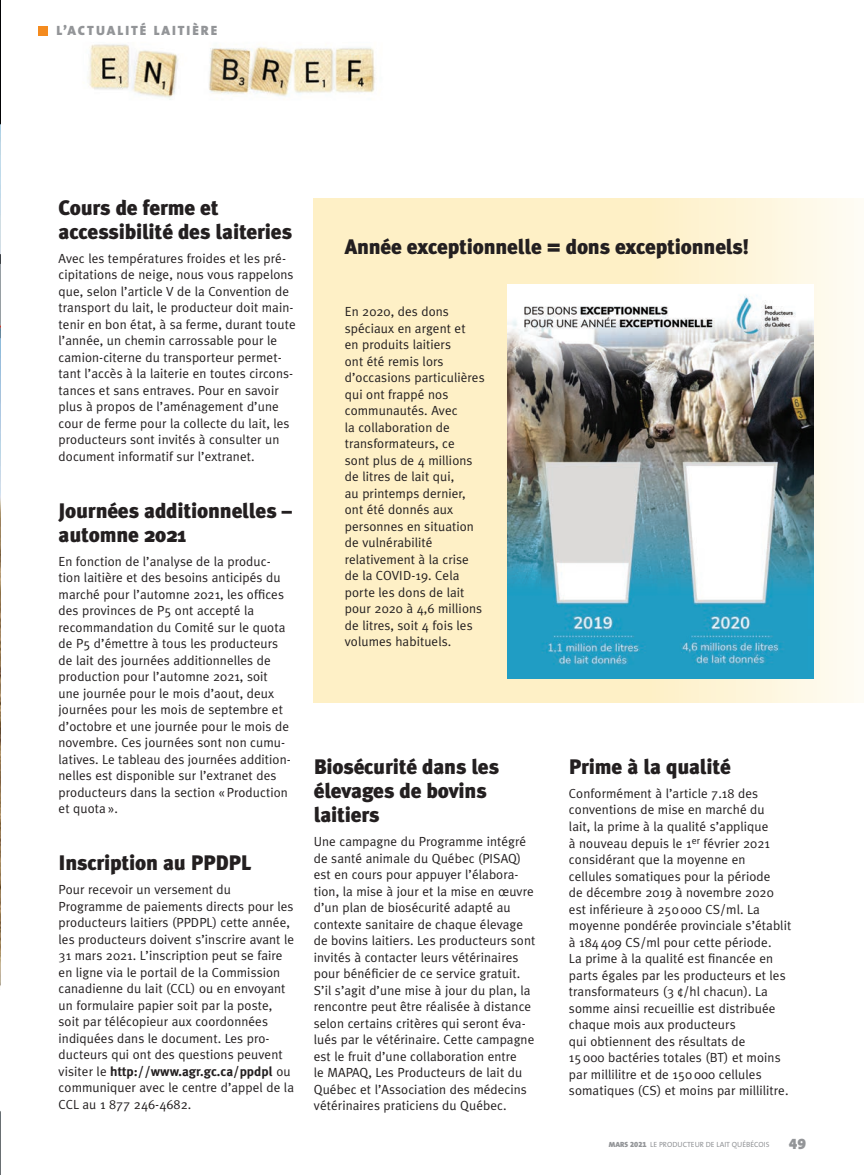
<style>
.page{position:relative;width:864px;height:1175px;background:#fff}
.page>*{position:absolute;margin:0;border:0;box-sizing:border-box;transform-origin:0 0}
.t1{font:900 21px/24px "Meta Plus";letter-spacing:-.01em;color:#231f20}
.t2{font:15px "The Mix Black Caps";color:#939598}
.t3{font:13.5px "The Sans Black Caps";letter-spacing:.15em;color:#939598}
.t4{font:13.2px/16.5px "Meta Plus Normal";letter-spacing:.005em;color:#231f20}
.t5{font:700 13.2px "Meta Plus";letter-spacing:.005em;color:#231f20}
.t6{font:7.5px "The Sans";color:#939598}
.s1{font-family:"Meta Plus Normal";font-weight:400}
.s2{font-weight:900}
.s3{font-family:"The Sans Black Expert"}
</style>
<div class="page">
<svg style="left:314px;top:199px;width:544px;height:504px;background:#fdf1cd"></svg>
<img style="left:87px;top:44px;width:288px;height:56px">
<div style="left:38px;top:26px;width:9px;height:10px;background:#f48b1f"></div>
<img style="left:507px;top:284px;width:306px;height:394px">
<img style="left:0;top:1px;width:1px;height:1173px">
<p class="t3" style="left:56px;top:26px;width:162px">L’ACTUALITÉ LAITIÈRE</p>
<h1 class="t1" style="left:59px;top:195px;width:235px">Cours de ferme et accessibilité des laiteries</h1>
<p class="t4" style="left:59px;top:250px;width:238px">Avec les températures froides et les pré&shy;cipitations de neige, nous vous rappelons que, selon l’article V de la Convention de transport du lait, le producteur doit main&shy;tenir en bon état, à sa ferme, durant toute l’année, un chemin carrossable pour le camion-citerne du transporteur permet&shy;tant l’accès à la laiterie en toutes circons&shy;tances et sans entraves. Pour en savoir plus à propos de l’aménagement d’une cour de ferme pour la collecte du lait, les producteurs sont invités à consulter un document informatif sur l’extranet.</p>
<h1 class="t1" style="left:59px;top:498px;width:235px">Journées additionnelles – automne 2021</h1>
<p class="t4" style="left:59px;top:553px;width:234px">En fonction de l’analyse de la produc&shy;tion laitière et des besoins anticipés du marché pour l’automne 2021, les offices des provinces de P5 ont accepté la recommandation du Comité sur le quota de P5 d’émettre à tous les producteurs de lait des journées additionnelles de production pour l’automne 2021, soit une journée pour le mois d’aout, deux journées pour les mois de septembre et d’octobre et une journée pour le mois de novembre. Ces journées sont non cumu&shy;latives. Le tableau des journées addition&shy;nelles est disponible sur l’extranet des producteurs dans la section « Production et quota ».</p>
<h1 class="t1" style="left:59px;top:851px;width:194px">Inscription au PPDPL</h1>
<p class="t4" style="left:59px;top:881px;width:237px">Pour recevoir un versement du Programme de paiements directs pour les producteurs laitiers (PPDPL) cette année, les producteurs doivent s’inscrire avant le 31 mars 2021. L’inscription peut se faire en ligne via le portail de la Commission canadienne du lait (CCL) ou en envoyant un formulaire papier soit par la poste, soit par télécopieur aux coordonnées indiquées dans le document. Les pro&shy;ducteurs qui ont des questions peuvent</p>
<p class="t5" style="left:59px;top:1063px;width:233px"><span class="s1">visiter le</span> http://www.agr.gc.ca/ppdpl <span class="s1">ou</span></p>
<p class="t4" style="left:59px;top:1079px;width:237px">communiquer avec le centre d’appel de la<br>CCL au 1 877 246-4682.</p>
<h1 class="t1" style="left:345px;top:235px;width:406px">Année exceptionnelle = dons exceptionnels!</h1>
<p class="t4" style="left:345px;top:303px;width:141px">En 2020, des dons spéciaux en argent et<br>en produits laitiers<br>ont été remis lors d’occasions particulières qui ont frappé nos communautés. Avec<br>la collaboration de transformateurs, ce<br>sont plus de 4 millions de litres de lait qui,<br>au printemps dernier, ont été donnés aux personnes en situation de vulnérabilité relativement à la crise de la COVID-19. Cela porte les dons de lait pour 2020 à 4,6 millions de litres, soit 4 fois les volumes habituels.</p>
<h1 class="t1" style="left:314px;top:755px;width:187px">Biosécurité dans les élevages de bovins laitiers</h1>
<p class="t4" style="left:314px;top:833px;width:223px">Une campagne du Programme intégré de santé animale du Québec (PISAQ) est en cours pour appuyer l’élabora&shy;tion, la mise à jour et la mise en œuvre d’un plan de biosécurité adapté au contexte sanitaire de chaque élevage de bovins laitiers. Les producteurs sont invités à contacter leurs vétérinaires pour bénéficier de ce service gratuit.<br>S’il s’agit d’une mise à jour du plan, la rencontre peut être réalisée à distance selon certains critères qui seront éva&shy;lués par le vétérinaire. Cette campagne est le fruit d’une collaboration entre<br>le MAPAQ, Les Producteurs de lait du Québec et l’Association des médecins vétérinaires praticiens du Québec.</p>
<h1 class="t1" style="left:568px;top:755px;width:163px">Prime à la qualité</h1>
<p class="t4" style="left:568px;top:785px;width:224px">Conformément à l’article 7.18 des conventions de mise en marché du<br>lait, la prime à la qualité s’applique<br>à nouveau depuis le 1<sup>er</sup> février 2021 considérant que la moyenne en cellules somatiques pour la période<br>de décembre 2019 à novembre 2020 est inférieure à 250 000 CS/ml. La moyenne pondérée provinciale s’établit à 184 409 CS/ml pour cette période.<br>La prime à la qualité est financée en parts égales par les producteurs et les transformateurs (3 ¢/hl chacun). La somme ainsi recueillie est distribuée chaque mois aux producteurs<br>qui obtiennent des résultats de<br>15 000 bactéries totales (BT) et moins par millilitre et de 150 000 cellules somatiques (CS) et moins par millilitre.</p>
<p class="t6" style="left:608px;top:1142px;width:162px"><span class="s2">MARS</span> <span class="s3">2021</span> LE PRODUCTEUR DE LAIT QUÉBÉCOIS</p>
<p class="t2" style="left:788px;top:1139px;width:19px">49</p>
</div>
